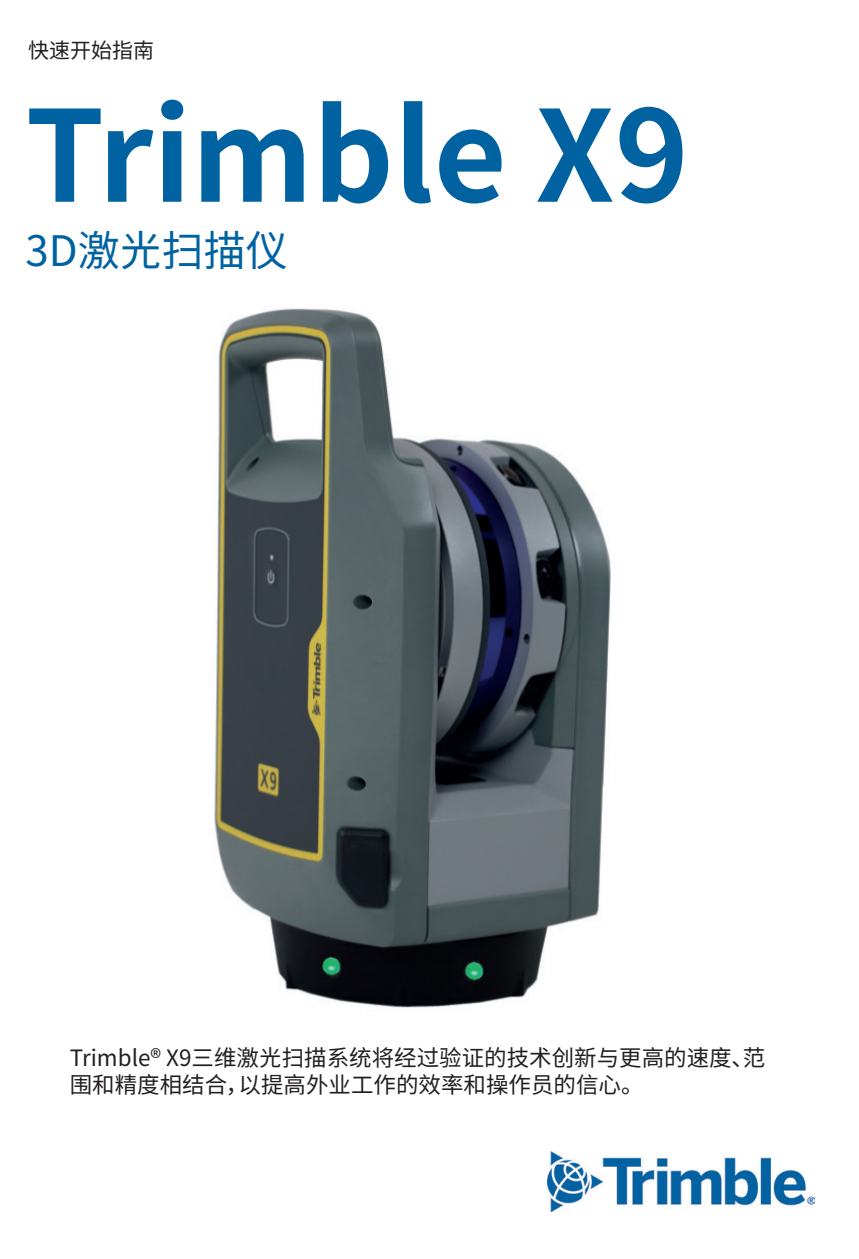
<style>
.page{position:relative;width:859px;height:1259px;background:#fff}
.page>*{position:absolute;margin:0;border:0;box-sizing:border-box;transform-origin:0 0}
.t1{font:700 126px "Noto Sans CJ Ksc";color:#0162a2}
.t2{font:42px "Noto Sans CJ Ksc";color:#0162a2}
.t3{font:22.5px/27px "Noto Sans CJ Ksc";color:#231f20}
.t4{font:21px "Noto Sans CJ Ksc";color:#231f20}
</style>
<div class="page">
<img style="left:547px;top:1151px;width:267px;height:60px">
<img style="left:214px;top:308px;width:397px;height:702px">
<p class="t4" style="left:28px;top:39px;width:127px">快速开始指南</p>
<h1 class="t1" style="left:26px;top:85px;width:665px">Trimble X9</h1>
<h2 class="t2" style="left:26px;top:227px;width:264px">3D激光扫描仪</h2>
<p class="t3" style="left:70px;top:1044px;width:697px">Trimble® X9三维激光扫描系统将经过验证的技术创新与更高的速度、范围和精度相结合，以提高外业工作的效率和操作员的信心。</p>
</div>
